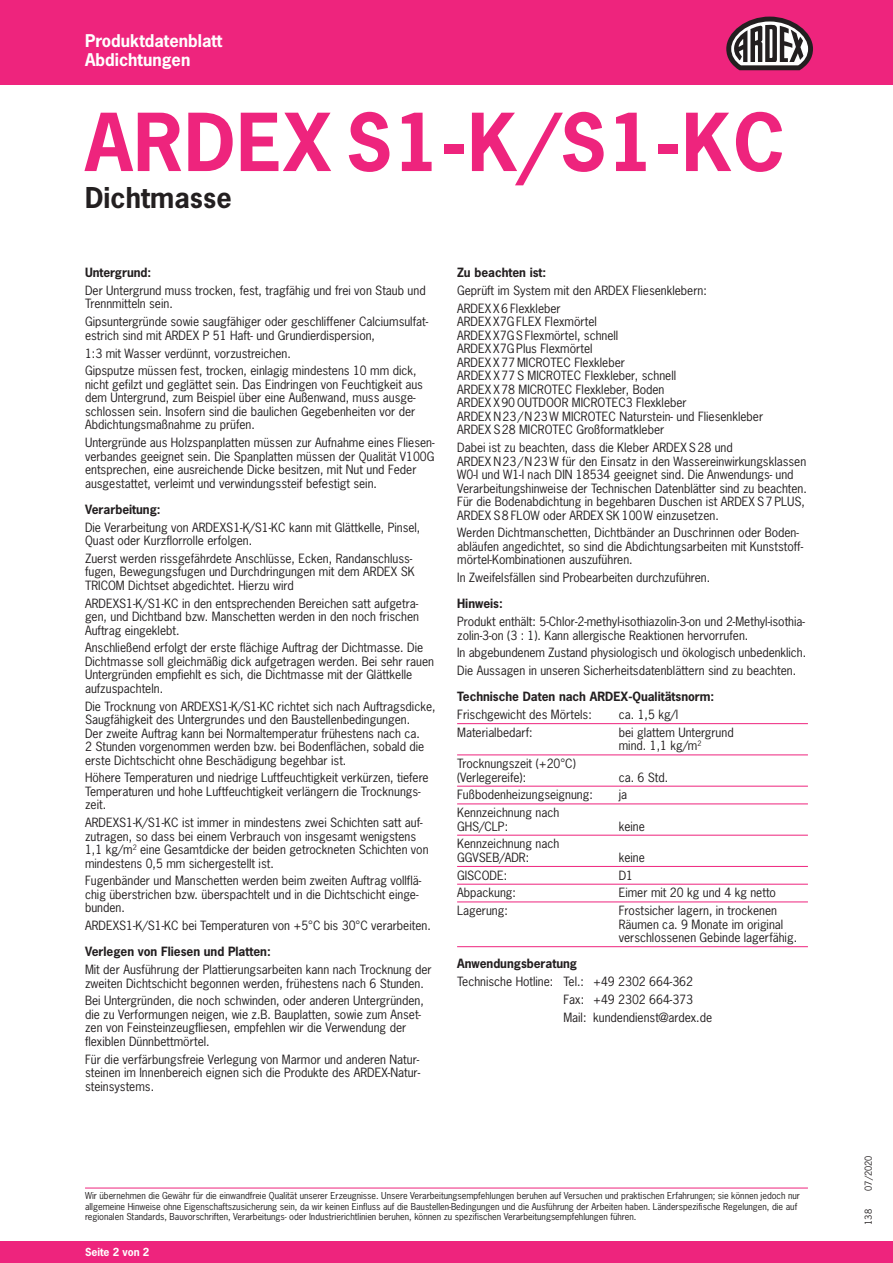
<style>
.page{position:relative;width:893px;height:1263px;background:#fff}
.page>*{position:absolute;margin:0;border:0;box-sizing:border-box;transform-origin:0 0}
.t1{font:700 75px "News Gothic Std";letter-spacing:.015em;color:#ee247d}
.t2{font:700 27px "News Gothic Std";letter-spacing:.005em;color:#231f20}
.t3{font:700 16.5px/19.5px "News Gothic Std";color:#fff}
.t4{font:12px/13.5px "News Gothic Std";color:#231f20}
.t5{font:700 12px "News Gothic Std";color:#231f20}
.t6{font:700 10.5px "News Gothic Std";color:#fff}
.t7{font:9px/10.5px "News Gothic Std";color:#231f20}
</style>
<div class="page">
<div style="left:0;top:0;width:893px;height:85px;background:#ee247d"></div>
<div style="left:0;top:1242px;width:893px;height:21px;background:#ee247d"></div>
<hr style="left:457px;top:723px;width:351px;height:1px;background:#ee247d">
<hr style="left:457px;top:754px;width:351px;height:1px;background:#ee247d">
<hr style="left:457px;top:786px;width:351px;height:1px;background:#ee247d">
<hr style="left:457px;top:803px;width:351px;height:1px;background:#ee247d">
<hr style="left:457px;top:835px;width:351px;height:1px;background:#ee247d">
<hr style="left:457px;top:866px;width:351px;height:1px;background:#ee247d">
<hr style="left:457px;top:884px;width:351px;height:1px;background:#ee247d">
<hr style="left:457px;top:902px;width:351px;height:1px;background:#ee247d">
<hr style="left:457px;top:946px;width:351px;height:1px;background:#ee247d">
<svg style="left:726px;top:17px;width:87px;height:53px"></svg>
<hr style="left:85px;top:1188px;width:723px;height:1px;background:#ee247d">
<h3 class="t3" style="left:85px;top:31px;width:139px">Produktdatenblatt<br>Abdichtungen</h3>
<h1 class="t1" style="left:85px;top:93px;width:701px">ARDEX S1-K/S1-KC</h1>
<h2 class="t2" style="left:85px;top:180px;width:148px">Dichtmasse</h2>
<p class="t5" style="left:85px;top:265px;width:68px">Untergrund:</p>
<p class="t4" style="left:85px;top:284px;width:342px">Der Untergrund muss trocken, fest, tragfähig und frei von Staub und<br>Trennmitteln sein.</p>
<p class="t4" style="left:85px;top:315px;width:345px">Gipsuntergründe sowie saugfähiger oder geschliffener Calciumsulfat&shy;estrich sind mit ARDEX P 51 Haft- und Grundierdispersion,</p>
<p class="t4" style="left:85px;top:344px;width:333px;line-height:17.7px">1:3 mit Wasser verdünnt, vorzustreichen.<br>Gipsputze müssen fest, trocken, einlagig mindestens 10 mm dick,</p>
<p class="t4" style="left:85px;top:377px;width:339px">nicht gefilzt und geglättet sein. Das Eindringen von Feuchtigkeit aus dem Untergrund, zum Beispiel über eine Außenwand, muss ausge&shy;schlossen sein. Insofern sind die baulichen Gegebenheiten vor der Abdichtungsmaßnahme zu prüfen.</p>
<p class="t4" style="left:85px;top:436px;width:351px">Untergründe aus Holzspanplatten müssen zur Aufnahme eines Fliesen&shy;verbandes geeignet sein. Die Spanplatten müssen der Qualität V100G entsprechen, eine ausreichende Dicke besitzen, mit Nut und Feder ausgestattet, verleimt und verwindungssteif befestigt sein.</p>
<p class="t5" style="left:85px;top:501px;width:77px">Verarbeitung:</p>
<p class="t4" style="left:85px;top:520px;width:337px">Die Verarbeitung von ARDEXS1-K/S1-KC kann mit Glättkelle, Pinsel,<br>Quast oder Kurzflorrolle erfolgen.</p>
<p class="t4" style="left:85px;top:551px;width:331px">Zuerst werden rissgefährdete Anschlüsse, Ecken, Randanschluss&shy;fugen, Bewegungsfugen und Durchdringungen mit dem ARDEX SK<br>TRICOM Dichtset abgedichtet. Hierzu wird</p>
<p class="t4" style="left:85px;top:596px;width:336px;text-align:justify">ARDEXS1-K/S1-KC in den entsprechenden Bereichen satt aufgetra&shy;gen, und Dichtband bzw. Manschetten werden in den noch frischen Auftrag eingeklebt.</p>
<p class="t4" style="left:85px;top:641px;width:351px">Anschließend erfolgt der erste flächige Auftrag der Dichtmasse. Die Dichtmasse soll gleichmäßig dick aufgetragen werden. Bei sehr rauen Untergründen empfiehlt es sich, die Dichtmasse mit der Glättkelle aufzuspachteln.</p>
<p class="t4" style="left:85px;top:699px;width:352px">Die Trocknung von ARDEXS1-K/S1-KC richtet sich nach Auftragsdicke, Saugfähigkeit des Untergrundes und den Baustellenbedingungen.<br>Der zweite Auftrag kann bei Normaltemperatur frühestens nach ca.<br>2 Stunden vorgenommen werden bzw. bei Bodenflächen, sobald die erste Dichtschicht ohne Beschädigung begehbar ist.</p>
<p class="t4" style="left:85px;top:771px;width:345px">Höhere Temperaturen und niedrige Luftfeuchtigkeit verkürzen, tiefere<br>Temperaturen und hohe Luftfeuchtigkeit verlängern die Trocknungs&shy;zeit.</p>
<p class="t4" style="left:85px;top:816px;width:345px">ARDEXS1-K/S1-KC ist immer in mindestens zwei Schichten satt auf&shy;zutragen, so dass bei einem Verbrauch von insgesamt wenigstens 1,1 kg/m<sup>2</sup> eine Gesamtdicke der beiden getrockneten Schichten von mindestens 0,5 mm sichergestellt ist.</p>
<p class="t4" style="left:85px;top:874px;width:338px">Fugenbänder und Manschetten werden beim zweiten Auftrag vollflä&shy;chig überstrichen bzw. überspachtelt und in die Dichtschicht einge&shy;bunden.</p>
<p class="t4" style="left:85px;top:919px;width:347px">ARDEXS1-K/S1-KC bei Temperaturen von +5°C bis 30°C verarbeiten.</p>
<p class="t5" style="left:85px;top:944px;width:187px">Verlegen von Fliesen und Platten:</p>
<p class="t4" style="left:85px;top:963px;width:348px">Mit der Ausführung der Plattierungsarbeiten kann nach Trocknung der zweiten Dichtschicht begonnen werden, frühestens nach 6 Stunden.</p>
<p class="t4" style="left:85px;top:994px;width:340px">Bei Untergründen, die noch schwinden, oder anderen Untergründen, die zu Verformungen neigen, wie z.B. Bauplatten, sowie zum Anset&shy;zen von Feinsteinzeugfliesen, empfehlen wir die Verwendung der flexiblen Dünnbettmörtel.</p>
<p class="t4" style="left:85px;top:1052px;width:337px;text-align:justify">Für die verfärbungsfreie Verlegung von Marmor und anderen Natur&shy;steinen im Innenbereich eignen sich die Produkte des ARDEX-Natur&shy;steinsystems.</p>
<p class="t5" style="left:457px;top:265px;width:91px">Zu beachten ist:</p>
<p class="t4" style="left:457px;top:281px;width:251px;line-height:17.7px">Geprüft im System mit den ARDEX Fliesenklebern:<br>ARDEX X6 Flexkleber</p>
<p class="t4" style="left:457px;top:315px;width:308px">ARDEX X7G FLEX Flexmörtel<br>ARDEX X7GS Flexmörtel, schnell<br>ARDEX X7G Plus Flexmörtel<br>ARDEX X77 MICROTEC Flexkleber<br>ARDEX X77 S MICROTEC Flexkleber, schnell<br>ARDEX X78 MICROTEC Flexkleber, Boden<br>ARDEX X90 OUTDOOR MICROTEC3 Flexkleber<br>ARDEX N23/N23 W MICROTEC Naturstein- und Fliesenkleber ARDEX S28 MICROTEC Großformatkleber</p>
<p class="t4" style="left:457px;top:441px;width:351px">Dabei ist zu beachten, dass die Kleber ARDEX S28 und<br>ARDEX N23/N23 W für den Einsatz in den Wassereinwirkungsklassen W0-I und W1-I nach DIN 18534 geeignet sind. Die Anwendungs- und Verarbeitungshinweise der Technischen Datenblätter sind zu beachten.<br>Für die Bodenabdichtung in begehbaren Duschen ist ARDEX S7 PLUS, ARDEX S8 FLOW oder ARDEX SK 100W einzusetzen.</p>
<p class="t4" style="left:457px;top:526px;width:347px">Werden Dichtmanschetten, Dichtbänder an Duschrinnen oder Boden&shy;abläufen angedichtet, so sind die Abdichtungsarbeiten mit Kunststoff&shy;mörtel-Kombinationen auszuführen.</p>
<p class="t4" style="left:457px;top:571px;width:254px">In Zweifelsfällen sind Probearbeiten durchzuführen.</p>
<p class="t5" style="left:457px;top:596px;width:47px">Hinweis:</p>
<p class="t4" style="left:457px;top:615px;width:349px">Produkt enthält: 5-Chlor-2-methyl-isothiazolin-3-on und 2-Methyl-isothia&shy;zolin-3-on (3 : 1). Kann allergische Reaktionen hervorrufen.</p>
<p class="t4" style="left:457px;top:644px;width:350px;line-height:17.7px">In abgebundenem Zustand physiologisch und ökologisch unbedenklich.<br>Die Aussagen in unseren Sicherheitsdatenblättern sind zu beachten.</p>
<p class="t5" style="left:457px;top:689px;width:259px">Technische Daten nach ARDEX-Qualitätsnorm:</p>
<p class="t4" style="left:457px;top:708px;width:136px">Frischgewicht des Mörtels:</p>
<p class="t4" style="left:619px;top:708px;width:61px">ca. 1,5 kg/l</p>
<p class="t4" style="left:457px;top:725px;width:77px">Materialbedarf:</p>
<p class="t4" style="left:619px;top:725px;width:116px">bei glattem Untergrund mind. 1,1 kg/m<sup>2</sup></p>
<p class="t4" style="left:457px;top:757px;width:120px">Trocknungszeit (+20°C) (Verlegereife):</p>
<p class="t4" style="left:619px;top:770px;width:51px">ca. 6 Std.</p>
<p class="t4" style="left:457px;top:788px;width:137px">Fußbodenheizungseignung:</p>
<p class="t4" style="left:619px;top:788px;width:10px">ja</p>
<p class="t4" style="left:457px;top:806px;width:104px">Kennzeichnung nach<br>GHS/CLP:</p>
<p class="t4" style="left:619px;top:819px;width:28px">keine</p>
<p class="t4" style="left:457px;top:837px;width:104px">Kennzeichnung nach<br>GGVSEB/ADR:</p>
<p class="t4" style="left:619px;top:850px;width:28px">keine</p>
<p class="t4" style="left:457px;top:868px;width:52px">GISCODE:</p>
<p class="t4" style="left:619px;top:868px;width:16px">D1</p>
<p class="t4" style="left:457px;top:886px;width:60px">Abpackung:</p>
<p class="t4" style="left:619px;top:886px;width:159px">Eimer mit 20 kg und 4 kg netto</p>
<p class="t4" style="left:457px;top:904px;width:52px">Lagerung:</p>
<p class="t4" style="left:619px;top:904px;width:180px">Frostsicher lagern, in trockenen<br>Räumen ca. 9 Monate im original verschlossenen Gebinde lagerfähig.</p>
<p class="t5" style="left:457px;top:956px;width:122px">Anwendungsberatung</p>
<p class="t4" style="left:563px;top:973px;width:150px;line-height:17.7px;text-indent:-106px">Technische Hotline: Tel.: +49 2302 664-362<br>Fax: +49 2302 664-373<br>Mail: kundendienst@ardex.de</p>
<p class="t7" style="left:85px;top:1191px;width:716px">Wir übernehmen die Gewähr für die einwandfreie Qualität unserer Erzeugnisse. Unsere Verarbeitungsempfehlungen beruhen auf Versuchen und praktischen Erfahrungen; sie können jedoch nur allgemeine Hinweise ohne Eigenschaftszusicherung sein, da wir keinen Einfluss auf die Baustellen-Bedingungen und die Ausführung der Arbeiten haben. Länderspezifische Regelungen, die auf regionalen Standards, Bauvorschriften, Verarbeitungs- oder Industrierichtlinien beruhen, können zu spezifischen Verarbeitungsempfehlungen führen.</p>
<p class="t6" style="left:85px;top:1245px;width:66px">Seite 2 von 2</p>
<p class="t7" style="left:863px;top:1191px;width:37px;rotate:-90deg">07/2020</p>
<p class="t7" style="left:863px;top:1225px;width:17px;rotate:-90deg">138</p>
</div>
